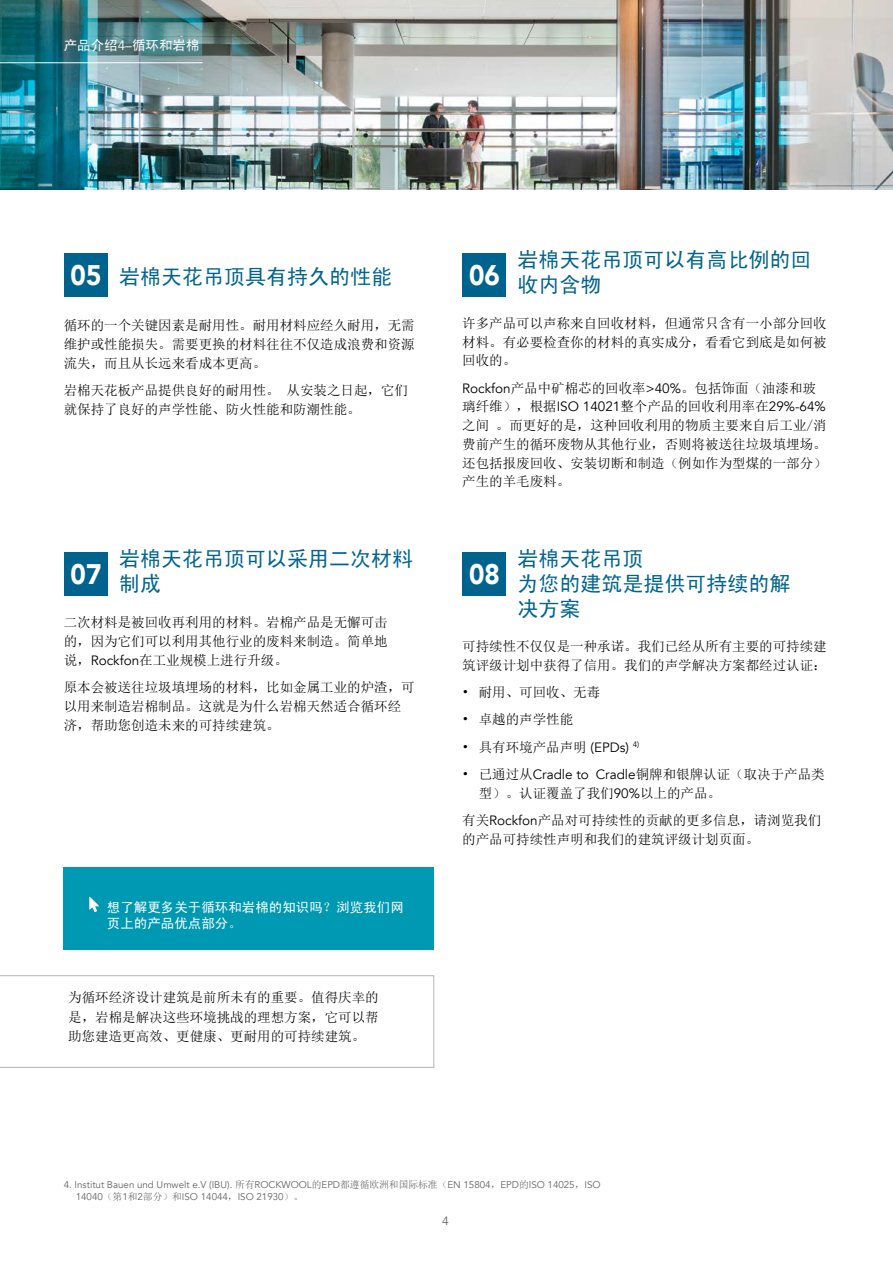
<style>
.page{position:relative;width:893px;height:1263px;background:#fff}
.page>*{position:absolute;margin:0;border:0;box-sizing:border-box;transform-origin:0 0}
.t1{font:900 28.2px "Avenir";color:#fff;scale:.92 1}
.t2{font:21px/25.2px "Sim Hei";color:#00638e}
.t3{font:13.5px/18.8px "Sim Sun";color:#000}
.t4{font:13.5px/16.2px "Sim Hei";color:#fff}
.t5{font:12px "Avenir";color:#646363}
.t6{font:9.75px/11.7px "Avenir";color:#646363}
.s1{font-family:"Avenir"}
.s2{font-family:"Sim Sun"}
</style>
<div class="page">
<img style="left:0;top:0;width:893px;height:189px">
<hr style="left:0;top:62px;width:203px;height:1px;background:#fff">
<div style="left:462px;top:253px;width:44px;height:44px;background:#00638e"></div>
<div style="left:462px;top:551px;width:44px;height:44px;background:#00638e"></div>
<div style="left:64px;top:253px;width:44px;height:44px;background:#00638e"></div>
<svg style="left:0;top:975px;width:434px;height:93px"></svg>
<div style="left:64px;top:867px;width:370px;height:82px;background:#0099b3"></div>
<svg style="left:89px;top:897px;width:10px;height:15px"></svg>
<div style="left:64px;top:552px;width:44px;height:44px;background:#00638e"></div>
<p class="t4" style="left:64px;top:37px;width:137px">产品介绍<span class="s1">4–</span>循环和岩棉</p>
<h1 class="t1" style="left:71px;top:251px;width:35px">05</h1>
<h2 class="t2" style="left:119px;top:263px;width:274px">岩棉天花吊顶具有持久的性能</h2>
<p class="t3" style="left:64px;top:316px;width:353px;text-align:justify">循环的一个关键因素是耐用性。耐用材料应经久耐用，无需维护或性能损失。需要更换的材料往往不仅造成浪费和资源流失，而且从长远来看成本更高。</p>
<p class="t3" style="left:64px;top:381px;width:346px">岩棉天花板产品提供良好的耐用性。 从安装之日起，它们就保持了良好的声学性能、防火性能和防潮性能。</p>
<h2 class="t2" style="left:119px;top:546px;width:296px">岩棉天花吊顶可以采用二次材料制成</h2>
<p class="t3" style="left:64px;top:613px;width:326px;text-align:justify">二次材料是被回收再利用的材料。岩棉产品是无懈可击的，因为它们可以利用其他行业的废料来制造。简单地说，<span class="s1">Rockfon</span>在工业规模上进行升级。</p>
<p class="t3" style="left:64px;top:678px;width:353px">原本会被送往垃圾填埋场的材料，比如金属工业的炉渣，可以用来制造岩棉制品。这就是为什么岩棉天然适合循环经济，帮助您创造未来的可持续建筑。</p>
<h1 class="t1" style="left:71px;top:550px;width:35px">07</h1>
<p class="t4" style="left:107px;top:899px;width:298px">想了解更多关于循环和岩棉的知识吗？浏览我们网页上的产品优点部分。</p>
<p class="t3" style="left:68px;top:988px;width:312px;line-height:19.5px;text-align:justify">为循环经济设计建筑是前所未有的重要。值得庆幸的是，岩棉是解决这些环境挑战的理想方案，它可以帮助您建造更高效、更健康、更耐用的可持续建筑。</p>
<h2 class="t2" style="left:517px;top:247px;width:296px">岩棉天花吊顶可以有高比例的回收内含物</h2>
<p class="t3" style="left:462px;top:314px;width:366px;text-align:justify">许多产品可以声称来自回收材料，但通常只含有一小部分回收材料。有必要检查你的材料的真实成分，看看它到底是如何被回收的。</p>
<p class="t3" style="left:462px;top:378px;width:366px"><span class="s1">Rockfon</span>产品中矿棉芯的回收率<span class="s1">&gt;40%</span>。包括饰面（油漆和玻璃纤维），根据<span class="s1">ISO 14021</span>整个产品的回收利用率在<span class="s1">29%-64%</span>之间 。而更好的是，这种回收利用的物质主要来自后工业/消费前产生的循环废物从其他行业，否则将被送往垃圾填埋场。还包括报废回收、安装切断和制造（例如作为型煤的一部分）产生的羊毛废料。</p>
<h1 class="t1" style="left:469px;top:251px;width:35px">06</h1>
<h2 class="t2" style="left:517px;top:546px;width:275px">岩棉天花吊顶<br>为您的建筑是提供可持续的解决方案</h2>
<p class="t3" style="left:462px;top:637px;width:366px">可持续性不仅仅是一种承诺。我们已经从所有主要的可持续建筑评级计划中获得了信用。我们的声学解决方案都经过认证：</p>
<p class="t3" style="left:462px;top:683px;width:139px">• 耐用、可回收、无毒</p>
<p class="t3" style="left:462px;top:710px;width:112px">• 卓越的声学性能</p>
<p class="t3" style="left:462px;top:737px;width:178px">• 具有环境产品声明 <span class="s1">(EPDs)</span> <sup>4)</sup></p>
<p class="t3" style="left:479px;top:765px;width:347px;text-indent:-16px">• 已通过从<span class="s1">Cradle to Cradle</span>铜牌和银牌认证（取决于产品类型）。认证覆盖了我们<span class="s1">90%</span>以上的产品。</p>
<p class="t3" style="left:462px;top:811px;width:361px">有关<span class="s1">Rockfon</span>产品对可持续性的贡献的更多信息，请浏览我们的产品可持续性声明和我们的建筑评级计划页面。</p>
<h1 class="t1" style="left:469px;top:549px;width:35px">08</h1>
<p class="t6" style="left:76px;top:1179px;width:526px;text-indent:-12px">4. Institut Bauen und Umwelt e.V (IBU). <span class="s2">所有</span>ROCKWOOL<span class="s2">的</span>EPD<span class="s2">都遵循欧洲和国际标准（</span>EN 15804<span class="s2">，</span>EPD<span class="s2">的</span>ISO 14025<span class="s2">，</span>ISO<br>14040<span class="s2">（第</span>1<span class="s2">和</span>2<span class="s2">部分）和</span>ISO 14044<span class="s2">，</span>ISO 21930<span class="s2">）。</span></p>
<p class="t5" style="left:442px;top:1213px;width:8px">4</p>
</div>
